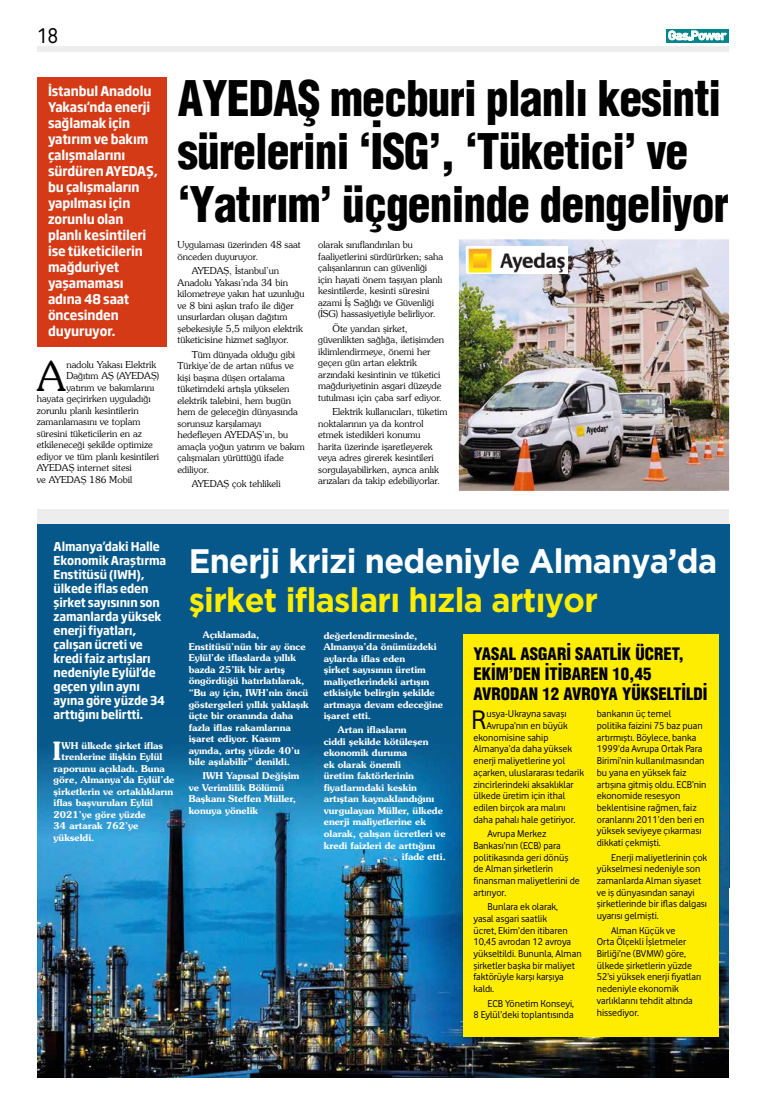
<style>
.page{position:relative;width:766px;height:1106px;background:#fff}
.page>*{position:absolute;margin:0;border:0;box-sizing:border-box;transform-origin:0 0}
.t1{font:47.9px/53px "Switzerland Cond Black Plain";letter-spacing:-.02em;color:#000;scale:.95 1}
.t2{font:40.9px "Southern Plain";color:#000}
.t3{font:34px "Gotham TR Bold";letter-spacing:-.02em;color:#fff;scale:.95 1}
.t4{font:34px "Gotham TR Bold";letter-spacing:-.02em;color:#ffed00;scale:.95 1}
.t5{font:27.8px "Vodafone Rg";color:#000}
.t6{font:700 25px "Southern";color:#fff}
.t7{font:22.3px "Vodafone Rg";color:#000;scale:.95 1}
.t8{font:16.8px/19.8px "Switzerland Cond Black Plain";color:#000}
.t9{font:700 13.2px/16px "Soho Gothic Pro";letter-spacing:-.01em;color:#fff;scale:.91 1}
.t10{font:700 12.1px/14px "Soho Gothic Pro";letter-spacing:-.01em;color:#fff;scale:.91 1}
.t11{font:10.3px/11.7px "Vodafone Rg";color:#000}
.t12{font:9.5px/11.5px "Southern Plain";color:#000}
.t13{font:700 9.3px/11.5px "Southern";color:#fff}
</style>
<div class="page">
<div style="left:37px;top:524px;width:692px;height:363px;background:#06588b"></div>
<img style="left:37px;top:716px;width:691px;height:361px">
<div style="left:37px;top:46px;width:691px;height:6px;background:#ededed"></div>
<svg style="left:666px;top:29px;width:62px;height:14px"></svg>
<svg style="left:668px;top:31px;width:58px;height:9px"></svg>
<div style="left:37px;top:509px;width:691px;height:15px;background:#ededed"></div>
<div style="left:463px;top:634px;width:255px;height:402px;background:#ffed00"></div>
<div style="left:37px;top:77px;width:129px;height:270px;background:#d53a17"></div>
<img style="left:458px;top:239px;width:271px;height:252px">
<div style="left:465px;top:247px;width:102px;height:26px;background:#fff"></div>
<img style="left:468px;top:248px;width:98px;height:25px">
<h3 class="t7" style="left:37px;top:22px;width:24px">18</h3>
<p class="t9" style="left:48px;top:83px;width:122px">İstanbul Anadolu<br>Yakası’nda enerji sağlamak için yatırım ve bakım çalışmalarını sürdüren AYEDAŞ, bu çalışmaların yapılması için zorunlu olan planlı kesintileri ise tüketicilerin mağduriyet yaşamaması adına 48 saat öncesinden duyuruyor.</p>
<h2 class="t2" style="left:37px;top:351px;width:31px">A</h2>
<p class="t12" style="left:66px;top:358px;width:91px">nadolu Yakası Elektrik</p>
<p class="t12" style="left:66px;top:370px;width:94px">Dağıtım AŞ (AYEDAŞ)</p>
<p class="t12" style="left:66px;top:381px;width:89px">yatırım ve bakımlarını</p>
<p class="t12" style="left:37px;top:393px;width:115px">hayata geçirirken uyguladığı</p>
<p class="t12" style="left:37px;top:404px;width:103px">zorunlu planlı kesintilerin</p>
<p class="t12" style="left:37px;top:416px;width:105px">zamanlamasını ve toplam</p>
<p class="t12" style="left:37px;top:427px;width:106px">süresini tüketicilerin en az</p>
<p class="t12" style="left:37px;top:439px;width:117px">etkileneceği şekilde optimize</p>
<p class="t12" style="left:37px;top:450px;width:124px">ediyor ve tüm planlı kesintileri</p>
<p class="t12" style="left:37px;top:462px;width:96px">AYEDAŞ internet sitesi</p>
<p class="t12" style="left:37px;top:473px;width:97px">ve AYEDAŞ 186 Mobil</p>
<h1 class="t1" style="left:178px;top:71px;width:581px">AYEDAŞ mecburi planlı kesinti sürelerini ‘İSG’, ‘Tüketici’ ve ‘Yatırım’ üçgeninde dengeliyor</h1>
<p class="t12" style="left:177px;top:239px;width:125px">Uygulaması üzerinden 48 saat önceden duyuruyor.</p>
<p class="t12" style="left:177px;top:265px;width:128px;text-indent:14px">AYEDAŞ, İstanbul’un<br>Anadolu Yakası’nda 34 bin kilometreye yakın hat uzunluğu ve 8 bini aşkın trafo ile diğer unsurlardan oluşan dağıtım şebekesiyle 5,5 milyon elektrik tüketicisine hizmet sağlıyor.</p>
<p class="t12" style="left:177px;top:348px;width:129px;text-indent:14px">Tüm dünyada olduğu gibi<br>Türkiye’de de artan nüfus ve kişi başına düşen ortalama tüketimdeki artışla yükselen elektrik talebini, hem bugün hem de geleceğin dünyasında sorunsuz karşılamayı hedefleyen AYEDAŞ’ın, bu amaçla yoğun yatırım ve bakım çalışmaları yürüttüğü ifade ediliyor.</p>
<p class="t12" style="left:192px;top:477px;width:90px">AYEDAŞ çok tehlikeli</p>
<p class="t12" style="left:318px;top:239px;width:126px">olarak sınıflandırılan bu faaliyetlerini sürdürürken; saha çalışanlarının can güvenliği için hayati önem taşıyan planlı kesintilerde, kesinti süresini azami İş Sağlığı ve Güvenliği (İSG) hassasiyetiyle belirliyor.</p>
<p class="t12" style="left:318px;top:322px;width:127px;text-indent:14px">Öte yandan şirket, güvenlikten sağlığa, iletişimden iklimlendirmeye, önemi her geçen gün artan elektrik arzındaki kesintinin ve tüketici mağduriyetinin asgari düzeyde tutulması için çaba sarf ediyor.</p>
<p class="t12" style="left:318px;top:406px;width:131px;text-indent:14px">Elektrik kullanıcıları, tüketim noktalarının ya da kontrol etmek istedikleri konumu<br>harita üzerinde işaretleyerek veya adres girerek kesintileri sorgulayabilirken, ayrıca anlık arızaları da takip edebiliyorlar.</p>
<p class="t10" style="left:54px;top:539px;width:125px">Almanya’daki Halle<br>Ekonomik Araştırma<br>Enstitüsü (IWH), ülkede iflas eden şirket sayısının son zamanlarda yüksek enerji fiyatları, çalışan ücreti ve kredi faiz artışları nedeniyle Eylül’de geçen yılın aynı ayına göre yüzde 34 arttığını belirtti.</p>
<h3 class="t6" style="left:53px;top:734px;width:10px">I</h3>
<p class="t13" style="left:61px;top:739px;width:103px">WH ülkede şirket iflas</p>
<p class="t13" style="left:61px;top:750px;width:102px">trenlerine ilişkin Eylül</p>
<p class="t13" style="left:54px;top:762px;width:113px">raporunu açıkladı. Buna</p>
<p class="t13" style="left:54px;top:773px;width:122px">göre, Almanya’da Eylül’de</p>
<p class="t13" style="left:54px;top:785px;width:121px">şirketlerin ve ortaklıkların</p>
<p class="t13" style="left:54px;top:796px;width:101px">iflas başvuruları Eylül</p>
<p class="t13" style="left:54px;top:808px;width:94px">2021’ye göre yüzde</p>
<p class="t13" style="left:54px;top:819px;width:86px">34 artarak 762’ye</p>
<p class="t13" style="left:54px;top:831px;width:42px">yükseldi.</p>
<h3 class="t3" style="left:189px;top:541px;width:557px">Enerji krizi nedeniyle Almanya’da</h3>
<h3 class="t4" style="left:189px;top:580px;width:432px">şirket iflasları hızla artıyor</h3>
<h3 class="t8" style="left:473px;top:644px;width:235px">YASAL ASGARİ SAATLİK ÜCRET,<br>EKİM’DEN İTİBAREN 10,45<br>AVRODAN 12 AVROYA YÜKSELTİLDİ</h3>
<h3 class="t5" style="left:471px;top:704px;width:17px">R</h3>
<p class="t11" style="left:486px;top:708px;width:81px">usya-Ukrayna savaşı</p>
<p class="t13" style="left:189px;top:629px;width:122px;text-indent:14px">Açıklamada,<br>Enstitüsü’nün bir ay önce<br>Eylül’de iflaslarda yıllık bazda 25’lik bir artış öngördüğü hatırlatılarak, “Bu ay için, IWH’nin öncü göstergeleri yıllık yaklaşık üçte bir oranında daha fazla iflas rakamlarına işaret ediyor. Kasım ayında, artış yüzde 40’u bile aşılabilir” denildi.</p>
<p class="t13" style="left:189px;top:770px;width:112px;text-indent:14px">IWH Yapısal Değişim ve Verimlilik Bölümü<br>Başkanı Steffen Müller, konuya yönelik</p>
<p class="t13" style="left:324px;top:629px;width:121px">değerlendirmesinde,<br>Almanya’da önümüzdeki aylarda iflas eden<br>şirket sayısının üretim maliyetlerindeki artışın etkisiyle belirgin şekilde artmaya devam edeceğine işaret etti.</p>
<p class="t13" style="left:338px;top:724px;width:70px">Artan iflasların</p>
<p class="t13" style="left:324px;top:735px;width:106px">ciddi şekilde kötüleşen</p>
<p class="t13" style="left:324px;top:747px;width:85px">ekonomik duruma</p>
<p class="t13" style="left:324px;top:758px;width:79px">ek olarak önemli</p>
<p class="t13" style="left:324px;top:770px;width:92px">üretim faktörlerinin</p>
<p class="t13" style="left:324px;top:781px;width:95px">fiyatlarındaki keskin</p>
<p class="t13" style="left:324px;top:793px;width:112px">artıştan kaynaklandığını</p>
<p class="t13" style="left:324px;top:804px;width:121px">vurgulayan Müller, ülkede</p>
<p class="t13" style="left:324px;top:816px;width:104px">enerji maliyetlerine ek</p>
<p class="t13" style="left:324px;top:827px;width:123px">olarak, çalışan ücretleri ve</p>
<p class="t13" style="left:324px;top:839px;width:113px">kredi faizleri de arttığını</p>
<p class="t13" style="left:402px;top:850px;width:45px">ifade etti.</p>
<p class="t11" style="left:596px;top:708px;width:111px">bankanın üç temel<br>politika faizini 75 baz puan artırmıştı. Böylece, banka<br>1999’da Avrupa Ortak Para<br>Birimi’nin kullanılmasından bu yana en yüksek faiz artışına gitmiş oldu. ECB’nin ekonomide resesyon beklentisine rağmen, faiz oranlarını 2011’den beri en yüksek seviyeye çıkarması dikkati çekmişti.</p>
<p class="t11" style="left:596px;top:851px;width:112px;text-indent:14px">Enerji maliyetlerinin çok yükselmesi nedeniyle son zamanlarda Alman siyaset ve iş dünyasından sanayi şirketlerinde bir iflas dalgası uyarısı gelmişti.</p>
<p class="t11" style="left:596px;top:924px;width:106px;text-indent:14px">Alman Küçük ve<br>Orta Ölçekli İşletmeler<br>Birliği’ne (BVMW) göre, ülkede şirketlerin yüzde<br>52’si yüksek enerji fiyatları nedeniyle ekonomik varlıklarını tehdit altında hissediyor.</p>
<p class="t11" style="left:486px;top:719px;width:83px">Avrupa’nın en büyük</p>
<p class="t11" style="left:473px;top:731px;width:76px">ekonomisine sahip</p>
<p class="t11" style="left:473px;top:743px;width:100px">Almanya’da daha yüksek</p>
<p class="t11" style="left:473px;top:754px;width:93px">enerji maliyetlerine yol</p>
<p class="t11" style="left:473px;top:766px;width:112px">açarken, uluslararası tedarik</p>
<p class="t11" style="left:473px;top:778px;width:102px">zincirlerindeki aksaklıklar</p>
<p class="t11" style="left:473px;top:790px;width:93px">ülkede üretim için ithal</p>
<p class="t11" style="left:473px;top:801px;width:94px">edilen birçok ara malını</p>
<p class="t11" style="left:473px;top:813px;width:104px">daha pahalı hale getiriyor.</p>
<p class="t11" style="left:473px;top:827px;width:108px;text-indent:14px">Avrupa Merkez<br>Bankası’nın (ECB) para politikasında geri dönüş de Alman şirketlerin finansman maliyetlerini de artırıyor.</p>
<p class="t11" style="left:473px;top:900px;width:110px;text-indent:14px">Bunlara ek olarak,<br>yasal asgari saatlik<br>ücret, Ekim’den itibaren<br>10,45 avrodan 12 avroya yükseltildi. Bununla, Alman şirketler başka bir maliyet faktörüyle karşı karşıya kaldı.</p>
<p class="t11" style="left:473px;top:997px;width:102px;text-align:right">ECB Yönetim Konseyi,<br>8 Eylül’deki toplantısında</p>
</div>
